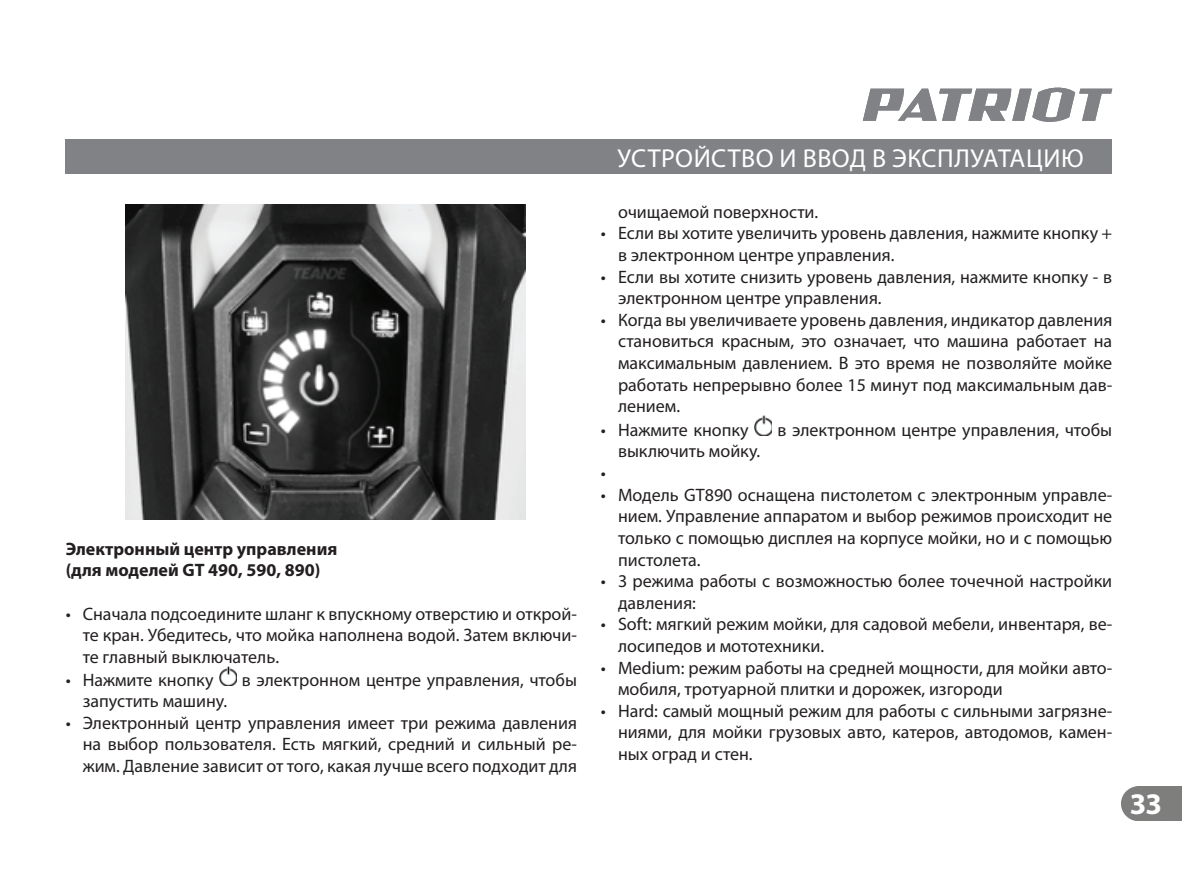
<style>
.page{position:relative;width:1182px;height:870px;background:#fff}
.page>*{position:absolute;margin:0;border:0;box-sizing:border-box;transform-origin:0 0}
.t1{font:700 30px "Myriad Pro";color:#fff}
.t2{font:26px "Myriad Pro";letter-spacing:.02em;color:#fff}
.t3{font:18px/21.6px "Myriad Pro";color:#231f20;text-align:justify}
.t4{font:700 18px/21.6px "Myriad Pro";color:#231f20}
</style>
<div class="page">
<div style="left:1122px;top:786px;width:60px;height:34px;background:#7e7e7d"></div>
<svg style="left:863px;top:88px;width:249px;height:34px"></svg>
<div style="left:66px;top:140px;width:1046px;height:34px;background:#808285"></div>
<img style="left:219px;top:666px;width:17px;height:19px">
<img style="left:754px;top:416px;width:18px;height:19px">
<img style="left:125px;top:204px;width:400px;height:315px">
<p class="t4" style="left:66px;top:538px;width:273px">Электронный центр управления (для моделей GT 490, 590, 890)</p>
<p class="t3" style="left:83px;top:602px;width:496px;text-indent:-17px">• Сначала подсоедините шланг к впускному отверстию и открой&shy;те кран. Убедитесь, что мойка наполнена водой. Затем включи&shy;те главный выключатель.</p>
<p class="t3" style="left:66px;top:668px;width:149px">• Нажмите кнопку</p>
<p class="t3" style="left:242px;top:668px;width:337px">в электронном центре управления, чтобы</p>
<p class="t3" style="left:83px;top:690px;width:146px">запустить машину.</p>
<p class="t3" style="left:83px;top:711px;width:496px;text-indent:-17px">• Электронный центр управления имеет три режима давления на выбор пользователя. Есть мягкий, средний и сильный ре&shy;жим. Давление зависит от того, какая лучше всего подходит для</p>
<h2 class="t2" style="left:617px;top:142px;width:468px">УСТРОЙСТВО И ВВОД В ЭКСПЛУАТАЦИЮ</h2>
<p class="t3" style="left:618px;top:200px;width:202px">очищаемой поверхности.</p>
<p class="t3" style="left:618px;top:222px;width:496px;text-indent:-17px">• Если вы хотите увеличить уровень давления, нажмите кнопку + в электронном центре управления.</p>
<p class="t3" style="left:618px;top:265px;width:496px;text-indent:-17px">• Если вы хотите снизить уровень давления, нажмите кнопку - в электронном центре управления.</p>
<p class="t3" style="left:618px;top:308px;width:496px;text-indent:-17px">• Когда вы увеличиваете уровень давления, индикатор давления становиться красным, это означает, что машина работает на максимальным давлением. В это время не позволяйте мойке работать непрерывно более 15 минут под максимальным дав&shy;лением.</p>
<p class="t3" style="left:601px;top:418px;width:149px">• Нажмите кнопку</p>
<p class="t3" style="left:777px;top:418px;width:336px">в электронном центре управления, чтобы</p>
<p class="t3" style="left:618px;top:440px;width:144px">выключить мойку.</p>
<p class="t3" style="left:601px;top:461px;width:7px">•</p>
<p class="t3" style="left:618px;top:483px;width:496px;text-indent:-17px">• Модель GT890 оснащена пистолетом с электронным управле&shy;нием. Управление аппаратом и выбор режимов происходит не только с помощью дисплея на корпусе мойки, но и с помощью пистолета.</p>
<p class="t3" style="left:618px;top:569px;width:496px;text-indent:-17px">• 3 режима работы с возможностью более точечной настройки давления:</p>
<p class="t3" style="left:618px;top:613px;width:496px;text-indent:-17px">• Soft: мягкий режим мойки, для садовой мебели, инвентаря, ве&shy;лосипедов и мототехники.</p>
<p class="t3" style="left:618px;top:656px;width:496px;text-indent:-17px">• Medium: режим работы на средней мощности, для мойки авто&shy;мобиля, тротуарной плитки и дорожек, изгороди</p>
<p class="t3" style="left:618px;top:699px;width:496px;text-indent:-17px">• Hard: самый мощный режим для работы с сильными загрязне&shy;ниями, для мойки грузовых авто, катеров, автодомов, камен&shy;ных оград и стен.</p>
<h1 class="t1" style="left:1130px;top:786px;width:34px">33</h1>
</div>
